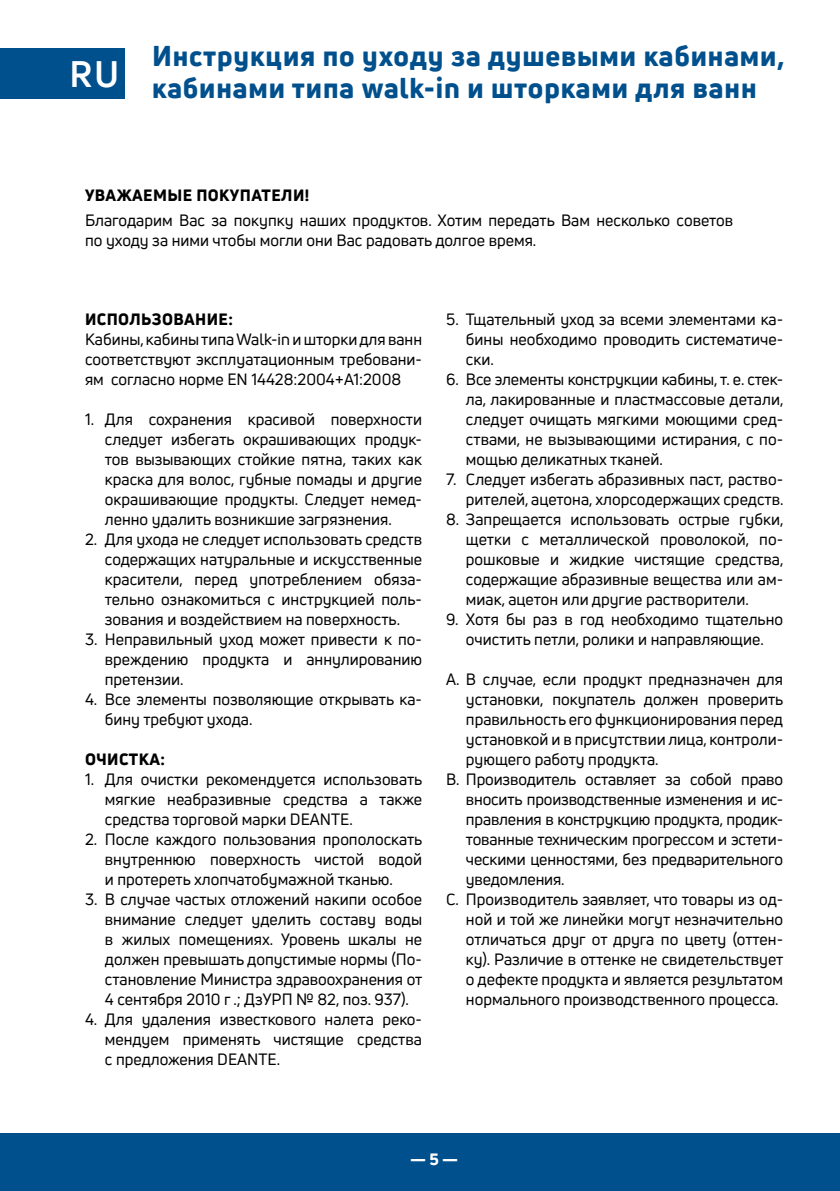
<style>
.page{position:relative;width:840px;height:1191px;background:#fff}
.page>*{position:absolute;margin:0;border:0;box-sizing:border-box;transform-origin:0 0}
.TYTUL{font:700 36px "Uni Neue";color:#fff}
.TYTUL-2{font:800 28px/32px "Uni Neue";letter-spacing:.03em;color:#00508d}
.TEXT{font:16px/20px "Uni Neue";color:#000;text-align:justify}
.PODTYTUL{font:800 16px "Uni Neue";letter-spacing:.025em;color:#000}
.t1{font:800 16px "Uni Neue";color:#fff}
</style>
<div class="page">
<div style="left:0;top:1133px;width:839px;height:58px;background:#00508d"></div>
<div style="left:0;top:48px;width:125px;height:51px;background:#00508d"></div>
<p class="TYTUL" style="left:69px;top:52px;width:51px">RU</p>
<p class="TYTUL-2" style="left:152px;top:39px;width:633px">Инструкция по уходу за душевыми кабинами, кабинами типа walk-in и шторками для ванн</p>
<p class="PODTYTUL" style="left:85px;top:184px;width:225px">УВАЖАЕМЫЕ ПОКУПАТЕЛИ!</p>
<p class="TEXT" style="left:85px;top:210px;width:649px">Благодарим Вас за покупку наших продуктов. Хотим передать Вам несколько советов по уходу за ними чтобы могли они Вас радовать долгое время.</p>
<p class="PODTYTUL" style="left:85px;top:308px;width:149px">ИСПОЛЬЗОВАНИЕ:</p>
<p class="TEXT" style="left:85px;top:329px;width:338px">Кабины, кабины типа Walk-in и шторки для ванн соответствуют эксплуатационным требовани&shy;ям согласно норме EN 14428:2004+A1:2008</p>
<p class="TEXT" style="left:105px;top:409px;width:318px;text-indent:-20px">1. Для сохранения красивой поверхности следует избегать окрашивающих продук&shy;тов вызывающих стойкие пятна, таких как краска для волос, губные помады и другие окрашивающие продукты. Следует немед&shy;ленно удалить возникшие загрязнения.</p>
<p class="TEXT" style="left:105px;top:529px;width:318px;text-indent:-20px">2. Для ухода не следует использовать средств содержащих натуральные и искусственные красители, перед употреблением обяза&shy;тельно ознакомиться с инструкцией поль&shy;зования и воздействием на поверхность.</p>
<p class="TEXT" style="left:105px;top:629px;width:318px;text-indent:-20px">3. Неправильный уход может привести к по&shy;вреждению продукта и аннулированию претензии.</p>
<p class="TEXT" style="left:105px;top:689px;width:318px;text-indent:-20px">4. Все элементы позволяющие открывать ка&shy;бину требуют ухода.</p>
<p class="PODTYTUL" style="left:85px;top:748px;width:81px">ОЧИСТКА:</p>
<p class="TEXT" style="left:105px;top:769px;width:319px;text-indent:-20px">1. Для очистки рекомендуется использовать мягкие неабразивные средства а также средства торговой марки DEANTE.</p>
<p class="TEXT" style="left:105px;top:829px;width:319px;text-indent:-20px">2. После каждого пользования прополоскать внутреннюю поверхность чистой водой и протереть хлопчатобумажной тканью.</p>
<p class="TEXT" style="left:105px;top:889px;width:319px;text-indent:-20px">3. В случае частых отложений накипи особое внимание следует уделить составу воды в жилых помещениях. Уровень шкалы не должен превышать допустимые нормы (По&shy;становление Министра здравоохранения от 4 сентября 2010 г .; ДзУРП № 82, поз. 937).</p>
<p class="TEXT" style="left:105px;top:1009px;width:318px;text-indent:-20px">4. Для удаления известкового налета реко&shy;мендуем применять чистящие средства с предложения DEANTE.</p>
<p class="TEXT" style="left:465px;top:309px;width:318px;text-indent:-20px">5. Тщательный уход за всеми элементами ка&shy;бины необходимо проводить систематиче&shy;ски.</p>
<p class="TEXT" style="left:465px;top:369px;width:319px;text-indent:-20px">6. Все элементы конструкции кабины, т. е. стек&shy;ла, лакированные и пластмассовые детали, следует очищать мягкими моющими сред&shy;ствами, не вызывающими истирания, с по&shy;мощью деликатных тканей.</p>
<p class="TEXT" style="left:446px;top:469px;width:339px;text-align:right">7. Следует избегать абразивных паст, раство&shy;рителей, ацетона, хлорсодержащих средств.</p>
<p class="TEXT" style="left:465px;top:509px;width:319px;text-indent:-20px">8. Запрещается использовать острые губки, щетки с металлической проволокой, по&shy;рошковые и жидкие чистящие средства, содержащие абразивные вещества или ам&shy;миак, ацетон или другие растворители.</p>
<p class="TEXT" style="left:446px;top:609px;width:338px;text-align:center">9. Хотя бы раз в год необходимо тщательно очистить петли, ролики и направляющие.</p>
<p class="TEXT" style="left:465px;top:669px;width:319px;text-indent:-20px">A. В случае, если продукт предназначен для установки, покупатель должен проверить правильность его функционирования перед установкой и в присутствии лица, контроли&shy;рующего работу продукта.</p>
<p class="TEXT" style="left:465px;top:769px;width:318px;text-indent:-20px">B. Производитель оставляет за собой право вносить производственные изменения и ис&shy;правления в конструкцию продукта, продик&shy;тованные техническим прогрессом и эстети&shy;ческими ценностями, без предварительного уведомления.</p>
<p class="TEXT" style="left:465px;top:889px;width:319px;text-indent:-20px">C. Производитель заявляет, что товары из од&shy;ной и той же линейки могут незначительно отличаться друг от друга по цвету (оттен&shy;ку). Различие в оттенке не свидетельствует о дефекте продукта и является результатом нормального производственного процесса.</p>
<p class="t1" style="left:410px;top:1148px;width:50px">— 5 —</p>
</div>
